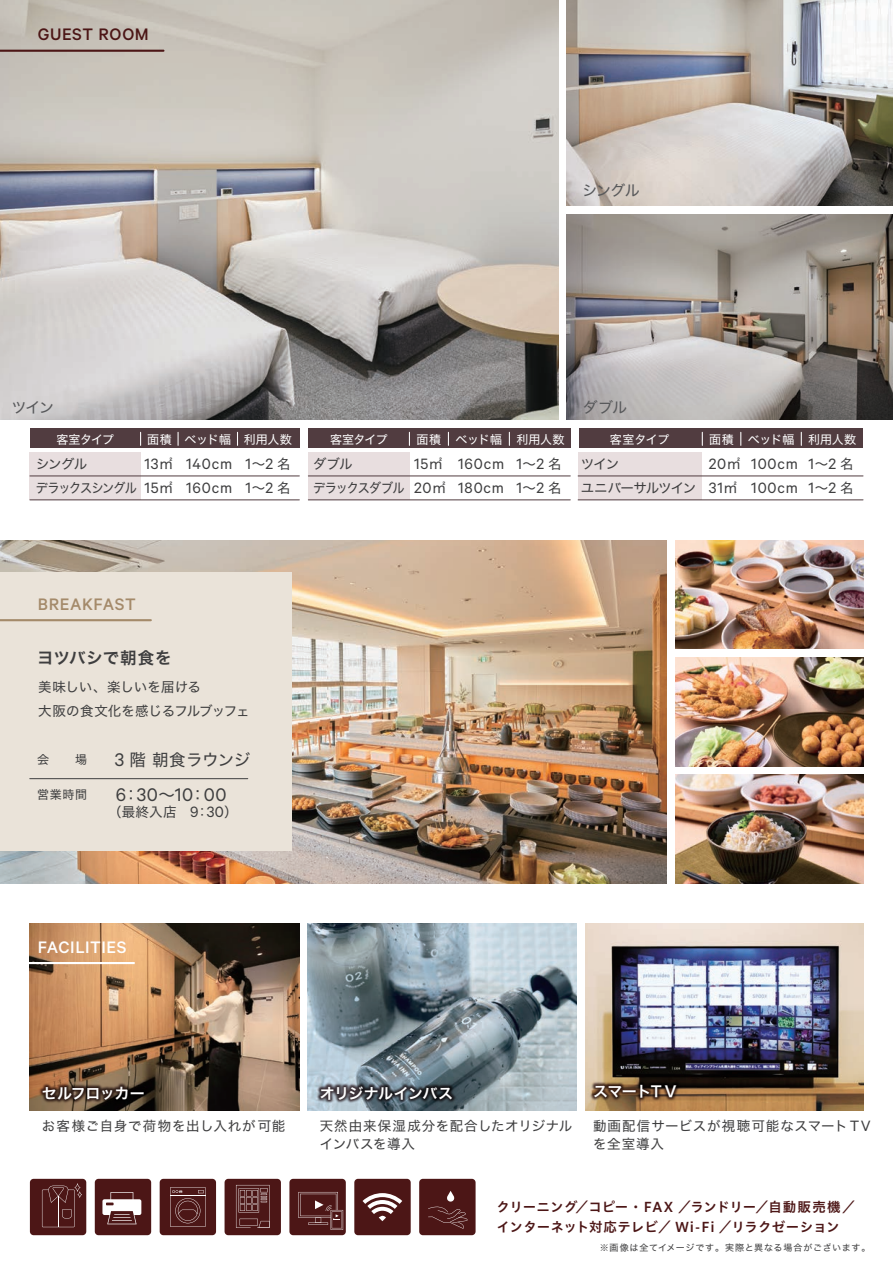
<style>
.page{position:relative;width:893px;height:1263px;background:#fff}
.page>*{position:absolute;margin:0;border:0;box-sizing:border-box;transform-origin:0 0}
.t1{font:20.7px "Calibre";color:#3e3e3f}
.t2{font:500 18.75px "Calibre";letter-spacing:.025em;color:#fff}
.t3{font:500 18.75px "Calibre";letter-spacing:.03em;color:#a48a6a}
.t4{font:500 18.75px "Calibre";letter-spacing:.035em;color:#4c1616}
.t5{font:16.8px/24px "Calibre";letter-spacing:.05em;color:#3e3e3f}
.t6{font:16.5px "Hira Kaku Std W4";letter-spacing:-.005em;color:#3e3e3f}
.t7{font:16.5px "Hira Kaku Std W6";letter-spacing:.03em;color:#3e3e3f}
.t8{font:15px "Hira Kaku Std W6";letter-spacing:-.04em;color:#fff}
.t9{font:15px "Hira Kaku Std W4";letter-spacing:-.06em;color:#57585a}
.t10{font:13.5px/19.5px "Hiragino UD Sans Std W6";letter-spacing:.005em;color:#4c1616}
.t11{font:13.5px/24px "Hira Kaku Std W4";letter-spacing:-.01em;color:#3e3e3f}
.t12{font:13.5px/18px "Hira Kaku Std W4";letter-spacing:.045em;color:#3e3e3f}
.t13{font:13.5px/18px "Hira Kaku Std W4";letter-spacing:.06em;color:#3e3e3f}
.t14{font:13.5px "Hira Kaku Std W4";letter-spacing:.065em;color:#3e3e3f}
.t15{font:13.5px/24px "Hira Kaku Std W4";letter-spacing:-.085em;color:#3e3e3f}
.t16{font:13.5px/24px "Hira Kaku Std W4";letter-spacing:-.065em;color:#3e3e3f}
.t17{font:13.5px "Hira Kaku Std W4";letter-spacing:.01em;color:#3e3e3f}
.t18{font:13.5px/24px "Hira Kaku Std W4";letter-spacing:-.07em;color:#3e3e3f}
.t19{font:12px "Hira Kaku Std W4";letter-spacing:-.015em;color:#fff}
.t20{font:12px "Hira Kaku Std W4";color:#3e3e3f}
.t21{font:9px "Hira Kaku Std W4";letter-spacing:.075em;color:#3e3e3f}
.s1{font-family:"Hira Kaku Std W4";font-size:13.5px}
.s2{font-family:"Calibre";font-size:20.7px}
.s3{font-family:"Calibre";font-size:16.8px}
.s4{font-family:"Hira Kaku Std W4";font-size:16.5px}
</style>
<div class="page">
<img style="left:30px;top:924px;width:269px;height:186px">
<img style="left:29px;top:1029px;width:172px;height:82px">
<img style="left:0;top:540px;width:667px;height:343px">
<div style="left:0;top:572px;width:292px;height:279px;background:#eae3d9"></div>
<hr style="left:0;top:619px;width:151px;height:2px;background:#a48a6a">
<hr style="left:30px;top:778px;width:218px;height:1px;background:#3e3e3f">
<img style="left:675px;top:540px;width:188px;height:109px">
<img style="left:675px;top:658px;width:188px;height:108px">
<img style="left:675px;top:775px;width:188px;height:108px">
<img style="left:0;top:0;width:558px;height:419px">
<img style="left:567px;top:0;width:326px;height:206px">
<img style="left:567px;top:214px;width:326px;height:205px">
<hr style="left:0;top:50px;width:163px;height:2px;background:#4c1616">
<div style="left:354px;top:1179px;width:57px;height:56px;background:#4c1616;border-radius:4px"></div>
<svg style="left:363px;top:1193px;width:39px;height:28px"></svg>
<div style="left:225px;top:1179px;width:56px;height:56px;background:#4c1616;border-radius:4px"></div>
<svg style="left:236px;top:1185px;width:34px;height:43px"></svg>
<div style="left:160px;top:1179px;width:56px;height:56px;background:#4c1616;border-radius:4px"></div>
<svg style="left:170px;top:1187px;width:36px;height:40px"></svg>
<div style="left:289px;top:1179px;width:57px;height:56px;background:#4c1616;border-radius:4px"></div>
<svg style="left:298px;top:1192px;width:45px;height:38px"></svg>
<div style="left:30px;top:1179px;width:56px;height:56px;background:#4c1616;border-radius:4px"></div>
<svg style="left:42px;top:1183px;width:40px;height:44px"></svg>
<div style="left:95px;top:1179px;width:56px;height:56px;background:#4c1616;border-radius:4px"></div>
<svg style="left:102px;top:1192px;width:39px;height:32px"></svg>
<div style="left:419px;top:1179px;width:57px;height:56px;background:#4c1616;border-radius:4px"></div>
<svg style="left:428px;top:1191px;width:40px;height:37px"></svg>
<div style="left:30px;top:452px;width:111px;height:48px;background:#e8dedf"></div>
<hr style="left:30px;top:476px;width:269px;height:1px;background:#513c40">
<hr style="left:30px;top:500px;width:269px;height:1px;background:#513c40">
<div style="left:30px;top:428px;width:269px;height:20px;background:#513c40"></div>
<svg style="left:178px;top:432px;width:1px;height:13px"></svg>
<svg style="left:237px;top:432px;width:1px;height:13px"></svg>
<svg style="left:140px;top:432px;width:1px;height:13px"></svg>
<div style="left:308px;top:452px;width:102px;height:48px;background:#e8dedf"></div>
<hr style="left:308px;top:476px;width:262px;height:1px;background:#513c40">
<hr style="left:308px;top:500px;width:262px;height:1px;background:#513c40">
<div style="left:308px;top:428px;width:262px;height:20px;background:#513c40"></div>
<svg style="left:448px;top:432px;width:1px;height:13px"></svg>
<svg style="left:509px;top:432px;width:1px;height:13px"></svg>
<svg style="left:409px;top:432px;width:1px;height:13px"></svg>
<div style="left:578px;top:452px;width:123px;height:48px;background:#e8dedf"></div>
<hr style="left:578px;top:476px;width:285px;height:1px;background:#513c40">
<hr style="left:578px;top:500px;width:285px;height:1px;background:#513c40">
<div style="left:579px;top:428px;width:284px;height:20px;background:#513c40"></div>
<svg style="left:740px;top:432px;width:1px;height:13px"></svg>
<svg style="left:801px;top:432px;width:1px;height:13px"></svg>
<svg style="left:702px;top:432px;width:1px;height:13px"></svg>
<img style="left:308px;top:924px;width:269px;height:186px">
<hr style="left:0;top:962px;width:135px;height:2px;background:#fff">
<img style="left:585px;top:924px;width:278px;height:186px">
<img style="left:537px;top:1027px;width:197px;height:84px">
<img style="left:263px;top:1029px;width:246px;height:82px">
<p class="t4" style="left:38px;top:24px;width:113px">GUEST ROOM</p>
<p class="t9" style="left:582px;top:179px;width:59px">シングル</p>
<p class="t9" style="left:11px;top:396px;width:44px">ツイン</p>
<p class="t9" style="left:583px;top:396px;width:46px">ダブル</p>
<p class="t19" style="left:57px;top:430px;width:59px">客室タイプ</p>
<p class="t19" style="left:147px;top:430px;width:146px">面積 ベッド幅 利用人数</p>
<p class="t15" style="left:36px;top:452px;width:102px">シングル<br>デラックスシングル</p>
<p class="t5" style="left:145px;top:451px;width:30px">13<span class="s1">㎡<br></span>15<span class="s1">㎡</span></p>
<p class="t5" style="left:186px;top:451px;width:48px">140cm<br>160cm</p>
<p class="t5" style="left:246px;top:451px;width:47px">1<span class="s1">～</span>2 <span class="s1">名<br></span>1<span class="s1">～</span>2 <span class="s1">名</span></p>
<p class="t19" style="left:330px;top:430px;width:59px">客室タイプ</p>
<p class="t19" style="left:417px;top:430px;width:149px">面積 ベッド幅 利用人数</p>
<p class="t18" style="left:313px;top:452px;width:93px">ダブル<br>デラックスダブル</p>
<p class="t5" style="left:414px;top:451px;width:33px">15<span class="s1">㎡<br></span>20<span class="s1">㎡</span></p>
<p class="t5" style="left:458px;top:451px;width:47px">160cm<br>180cm</p>
<p class="t5" style="left:516px;top:451px;width:47px">1<span class="s1">～</span>2 <span class="s1">名<br></span>1<span class="s1">～</span>2 <span class="s1">名</span></p>
<p class="t19" style="left:610px;top:430px;width:61px">客室タイプ</p>
<p class="t19" style="left:709px;top:430px;width:148px">面積 ベッド幅 利用人数</p>
<p class="t16" style="left:581px;top:452px;width:117px">ツイン<br>ユニバーサルツイン</p>
<p class="t5" style="left:709px;top:451px;width:33px">20<span class="s1">㎡<br></span>31<span class="s1">㎡</span></p>
<p class="t5" style="left:751px;top:451px;width:48px">100cm<br>100cm</p>
<p class="t5" style="left:809px;top:451px;width:47px">1<span class="s1">～</span>2 <span class="s1">名<br></span>1<span class="s1">～</span>2 <span class="s1">名</span></p>
<p class="t3" style="left:38px;top:593px;width:100px">BREAKFAST</p>
<p class="t7" style="left:37px;top:646px;width:136px">ヨツバシで朝食を</p>
<p class="t11" style="left:38px;top:675px;width:213px">美味しい、楽しいを届ける<br>大阪の食文化を感じるフルブッフェ</p>
<p class="t20" style="left:37px;top:751px;width:51px">会　　場</p>
<p class="t6" style="left:115px;top:747px;width:137px"><span class="s2">3</span> 階朝食ラウンジ</p>
<p class="t17" style="left:108px;top:802px;width:131px">（最終入店　<span class="s3">9</span>：<span class="s3">30</span>）</p>
<p class="t20" style="left:37px;top:785px;width:51px">営業時間</p>
<p class="t1" style="left:116px;top:782px;width:112px">6<span class="s4">：</span>30<span class="s4">～</span>10<span class="s4">：</span>00</p>
<p class="t2" style="left:38px;top:936px;width:90px">FACILITIES</p>
<p class="t8" style="left:42px;top:1081px;width:105px">セルフロッカー</p>
<p class="t14" style="left:42px;top:1116px;width:245px">お客様ご自身で荷物を出し入れが可能</p>
<p class="t8" style="left:320px;top:1081px;width:135px">オリジナルインバス</p>
<p class="t8" style="left:593px;top:1079px;width:87px">スマートＴＶ</p>
<p class="t12" style="left:320px;top:1117px;width:254px">天然由来保湿成分を配合したオリジナルインバスを導入</p>
<p class="t13" style="left:593px;top:1117px;width:279px">動画配信サービスが視聴可能なスマート<span class="s3">TV</span>を全室導入</p>
<p class="t10" style="left:496px;top:1196px;width:360px">クリーニング／コピー・FAX ／ランドリー／自動販売機／インターネット対応テレビ／ Wi-Fi ／リラクゼーション</p>
<p class="t21" style="left:600px;top:1241px;width:272px">※画像は全てイメージです。実際と異なる場合がございます。</p>
</div>
